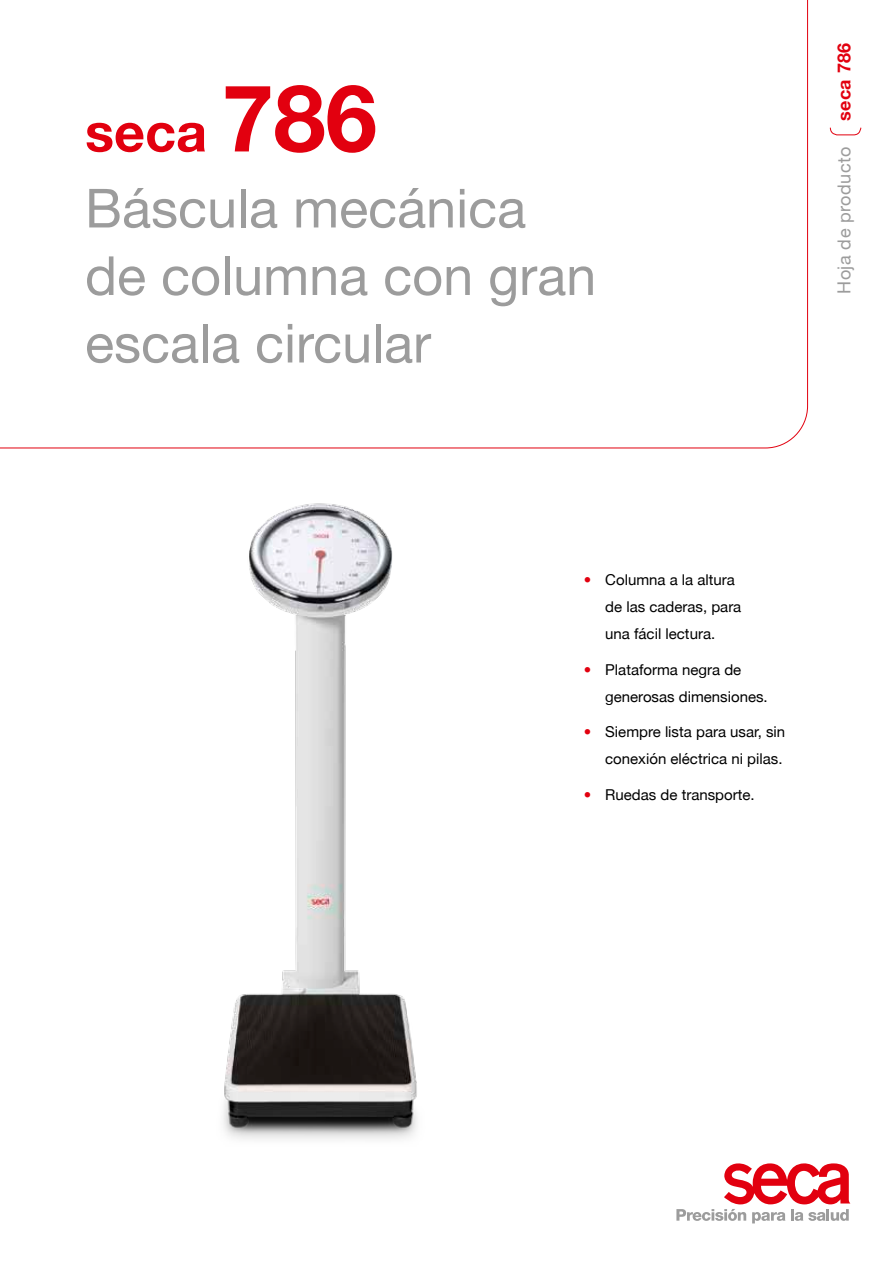
<style>
.page{position:relative;width:893px;height:1263px;background:#fff}
.page>*{position:absolute;margin:0;border:0;box-sizing:border-box;transform-origin:0 0}
.t1{font:54px/76.1px "secaglobal";color:#9c9c9c}
.t2{font:18px "secaglobal";letter-spacing:.025em;color:#9c9c9c}
.t3{font:700 18px "secaglobal";letter-spacing:.025em;color:#e2000f}
.t4{font:15px/27px "secaglobal";color:#000}
.s1{font-weight:700;color:#e2000f}
.s2{font-weight:700;font-size:93px;color:#e2000f}
.s3{color:#e2000f}
</style>
<div class="page">
<img style="left:223px;top:503px;width:194px;height:636px">
<svg style="left:830px;top:127px;width:31px;height:9px"></svg>
<svg style="left:0;top:0;width:808px;height:449px"></svg>
<svg style="left:676px;top:1163px;width:174px;height:60px"></svg>
<h1 class="t1" style="left:85px;top:95px;width:443px"><span class="s1">seca</span> <span class="s2">786<br></span>Báscula mecánica</h1>
<h1 class="t1" style="left:85px;top:243px;width:513px;line-height:67.5px">de columna con gran escala circular</h1>
<p class="t3" style="left:834px;top:121px;width:80px;rotate:-90deg">seca 786</p>
<p class="t2" style="left:834px;top:294px;width:149px;rotate:-90deg">Hoja de producto</p>
<p class="t4" style="left:605px;top:566px;width:138px;text-indent:-21px"><span class="s3">•</span> Columna a la altura de las caderas, para una fácil lectura.</p>
<p class="t4" style="left:605px;top:656px;width:164px;text-indent:-21px"><span class="s3">•</span> Plataforma negra de generosas dimensiones.</p>
<p class="t4" style="left:584px;top:718px;width:203px;text-align:right"><span class="s3">•</span> Siempre lista para usar, sin conexión eléctrica ni pilas.</p>
<p class="t4" style="left:584px;top:781px;width:172px"><span class="s3">•</span> Ruedas de transporte.</p>
</div>
